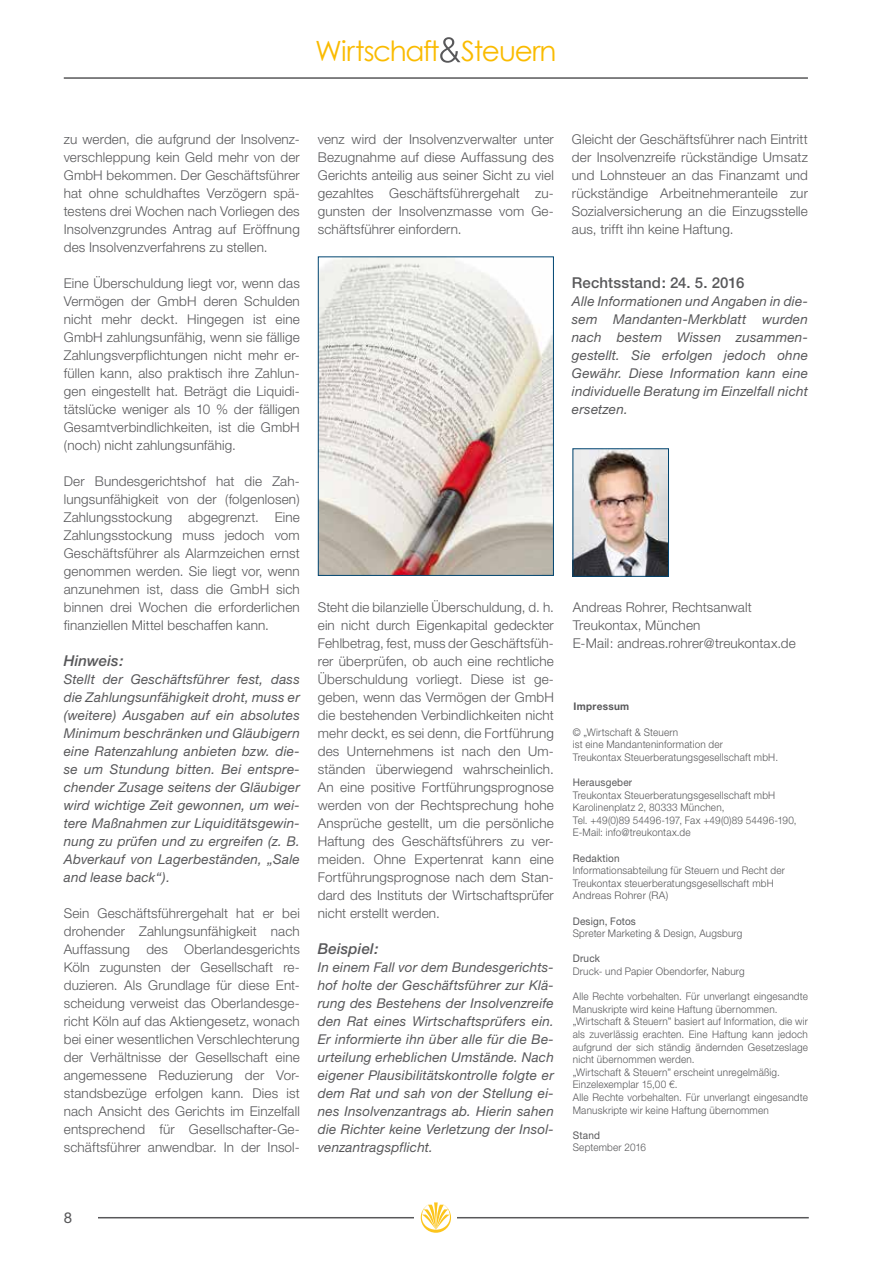
<style>
.page{position:relative;width:893px;height:1263px;background:#fff}
.page>*{position:absolute;margin:0;border:0;box-sizing:border-box;transform-origin:0 0}
.t1{font:27.9px "Century Gothic";letter-spacing:-.05em;color:#fabb00}
.t2{font:500 15px "Helvetica Neue";letter-spacing:.01em;color:#58585a}
.t3{font:italic 500 15px "Helvetica Neue";letter-spacing:.01em;color:#58585a}
.t4{font:15px "Helvetica Neue";color:#58585a}
.t5{font:300 13.5px/18px "Helvetica Neue";letter-spacing:.01em;color:#58585a;text-align:justify}
.t6{font:italic 13.5px/18px "Helvetica Neue";letter-spacing:.015em;color:#58585a;text-align:justify}
.t7{font:300 10.5px/12.6px "Helvetica Neue LT Pro";letter-spacing:.02em;color:#58585a;scale:.95 1}
.t8{font:10.5px "Helvetica Neue LT Pro";letter-spacing:.02em;color:#58585a;scale:.95 1}
.t9{font:700 10.5px "Helvetica Neue";letter-spacing:.03em;color:#58585a;scale:.95 1}
</style>
<div class="page">
<img style="left:320px;top:259px;width:232px;height:315px">
<div style="left:318px;top:257px;width:236px;height:319px;border:1px solid #004571"></div>
<img style="left:575px;top:451px;width:92px;height:123px">
<div style="left:573px;top:449px;width:96px;height:127px;border:1px solid #004571"></div>
<hr style="left:64px;top:77px;width:744px;height:2px;background:#58585a">
<hr style="left:65px;top:1217px;width:744px;height:1px;background:#58585a">
<div style="left:415px;top:1201px;width:42px;height:34px;background:#fff"></div>
<svg style="left:421px;top:1202px;width:30px;height:31px"></svg>
<div style="left:64px;top:1212px;width:34px;height:30px;background:#fff"></div>
<svg style="left:440px;top:37px;width:21px;height:26px"></svg>
<h1 class="t1" style="left:315px;top:32px;width:243px">Wirtschaft Steuern</h1>
<p class="t5" style="left:64px;top:130px;width:238px">zu werden, die aufgrund der Insolvenz&shy;verschleppung kein Geld mehr von der GmbH bekommen. Der Geschäftsführer hat ohne schuldhaftes Verzögern spä&shy;testens drei Wochen nach Vorliegen des Insolvenzgrundes Antrag auf Eröffnung des Insolvenzverfahrens zu stellen.</p>
<p class="t5" style="left:64px;top:274px;width:238px">Eine Überschuldung liegt vor, wenn das Vermögen der GmbH deren Schulden nicht mehr deckt. Hingegen ist eine GmbH zahlungsunfähig, wenn sie fällige Zahlungsverpflichtungen nicht mehr er&shy;füllen kann, also praktisch ihre Zahlun&shy;gen eingestellt hat. Beträgt die Liquidi&shy;tätslücke weniger als 10 % der fälligen Gesamtverbindlichkeiten, ist die GmbH (noch) nicht zahlungsunfähig.</p>
<p class="t5" style="left:64px;top:472px;width:238px">Der Bundesgerichtshof hat die Zah&shy;lungsunfähigkeit von der (folgenlosen)<br>Zahlungsstockung abgegrenzt. Eine Zahlungsstockung muss jedoch vom Geschäftsführer als Alarmzeichen ernst genommen werden. Sie liegt vor, wenn anzunehmen ist, dass die GmbH sich binnen drei Wochen die erforderlichen finanziellen Mittel beschaffen kann.</p>
<p class="t3" style="left:64px;top:652px;width:61px">Hinweis:</p>
<p class="t6" style="left:64px;top:670px;width:238px">Stellt der Geschäftsführer fest, dass die Zahlungsunfähigkeit droht, muss er (weitere) Ausgaben auf ein absolutes Minimum beschränken und Gläubigern eine Ratenzahlung anbieten bzw. die&shy;se um Stundung bitten. Bei entspre&shy;chender Zusage seitens der Gläubiger wird wichtige Zeit gewonnen, um wei&shy;tere Maßnahmen zur Liquiditätsgewin&shy;nung zu prüfen und zu ergreifen (z. B.<br>Abverkauf von Lagerbeständen, „Sale and lease back“).</p>
<p class="t5" style="left:64px;top:904px;width:238px">Sein Geschäftsführergehalt hat er bei drohender Zahlungsunfähigkeit nach Auffassung des Oberlandesgerichts Köln zugunsten der Gesellschaft re&shy;duzieren. Als Grundlage für diese Ent&shy;scheidung verweist das Oberlandesge&shy;richt Köln auf das Aktiengesetz, wonach bei einer wesentlichen Verschlechterung der Verhältnisse der Gesellschaft eine angemessene Reduzierung der Vor&shy;standsbezüge erfolgen kann. Dies ist nach Ansicht des Gerichts im Einzelfall entsprechend für Gesellschafter-Ge&shy;schäftsführer anwendbar. In der Insol-</p>
<p class="t5" style="left:318px;top:130px;width:238px">venz wird der Insolvenzverwalter unter Bezugnahme auf diese Auffassung des Gerichts anteilig aus seiner Sicht zu viel gezahltes Geschäftsführergehalt zu&shy;gunsten der Insolvenzmasse vom Ge&shy;schäftsführer einfordern.</p>
<p class="t5" style="left:572px;top:130px;width:238px">Gleicht der Geschäftsführer nach Eintritt der Insolvenzreife rückständige Umsatz und Lohnsteuer an das Finanzamt und rückständige Arbeitnehmeranteile zur Sozialversicherung an die Einzugsstelle aus, trifft ihn keine Haftung.</p>
<p class="t2" style="left:572px;top:274px;width:174px">Rechtsstand: 24. 5. 2016</p>
<p class="t6" style="left:572px;top:292px;width:238px">Alle Informationen und Angaben in die&shy;sem Mandanten-Merkblatt wurden nach bestem Wissen zusammen&shy;gestellt. Sie erfolgen jedoch ohne Gewähr. Diese Information kann eine individuelle Beratung im Einzelfall nicht ersetzen.</p>
<p class="t5" style="left:318px;top:598px;width:238px">Steht die bilanzielle Überschuldung, d. h. ein nicht durch Eigenkapital gedeckter Fehlbetrag, fest, muss der Geschäftsfüh&shy;rer überprüfen, ob auch eine rechtliche Überschuldung vorliegt. Diese ist ge&shy;geben, wenn das Vermögen der GmbH die bestehenden Verbindlichkeiten nicht mehr deckt, es sei denn, die Fortführung des Unternehmens ist nach den Um&shy;ständen überwiegend wahrscheinlich.<br>An eine positive Fortführungsprognose werden von der Rechtsprechung hohe Ansprüche gestellt, um die persönliche Haftung des Geschäftsführers zu ver&shy;meiden. Ohne Expertenrat kann eine Fortführungsprognose nach dem Stan&shy;dard des Instituts der Wirtschaftsprüfer nicht erstellt werden.</p>
<p class="t3" style="left:318px;top:940px;width:62px">Beispiel:</p>
<p class="t6" style="left:318px;top:958px;width:238px">In einem Fall vor dem Bundesgerichts&shy;hof holte der Geschäftsführer zur Klä&shy;rung des Bestehens der Insolvenzreife den Rat eines Wirtschaftsprüfers ein.<br>Er informierte ihn über alle für die Be&shy;urteilung erheblichen Umstände. Nach eigener Plausibilitätskontrolle folgte er dem Rat und sah von der Stellung ei&shy;nes Insolvenzantrags ab. Hierin sahen die Richter keine Verletzung der Insol&shy;venzantragspflicht.</p>
<p class="t5" style="left:573px;top:598px;width:225px;text-align:left">Andreas Rohrer, Rechtsanwalt<br>Treukontax, München<br>E-Mail: andreas.rohrer@treukontax.de</p>
<p class="t9" style="left:574px;top:700px;width:60px">Impressum</p>
<p class="t7" style="left:573px;top:725px;width:218px">© „Wirtschaft &amp; Steuern<br>ist eine Mandanteninformation der<br>Treukontax Steuerberatungsgesellschaft mbH.</p>
<p class="t8" style="left:573px;top:776px;width:64px">Herausgeber</p>
<p class="t7" style="left:573px;top:788px;width:237px">Treukontax Steuerberatungsgesellschaft mbH Karolinenplatz 2, 80333 München,<br>Tel. +49(0)89 54496-197, Fax +49(0)89 54496-190, E-Mail: info@treukontax.de</p>
<p class="t8" style="left:573px;top:851px;width:51px">Redaktion</p>
<p class="t7" style="left:573px;top:864px;width:225px">Informationsabteilung für Steuern und Recht der<br>Treukontax steuerberatungsgesellschaft mbH<br>Andreas Rohrer (RA)</p>
<p class="t8" style="left:573px;top:914px;width:68px">Design, Fotos</p>
<p class="t7" style="left:573px;top:927px;width:180px">Spreter Marketing &amp; Design, Augsburg</p>
<p class="t8" style="left:573px;top:952px;width:30px">Druck</p>
<p class="t7" style="left:573px;top:965px;width:182px">Druck- und Papier Obendorfer, Naburg</p>
<p class="t7" style="left:573px;top:990px;width:249px">Alle Rechte vorbehalten. Für unverlangt eingesandte Manuskripte wird keine Haftung übernommen. „Wirtschaft &amp; Steuern” basiert auf Information, die wir als zuverlässig erachten. Eine Haftung kann jedoch aufgrund der sich ständig ändernden Gesetzeslage nicht übernommen werden.<br>„Wirtschaft &amp; Steuern” erscheint unregelmäßig.<br>Einzelexemplar 15,00 €.<br>Alle Rechte vorbehalten. Für unverlangt eingesandte Manuskripte wir keine Haftung übernommen</p>
<p class="t8" style="left:573px;top:1129px;width:30px">Stand</p>
<p class="t7" style="left:573px;top:1141px;width:79px">September 2016</p>
<p class="t4" style="left:64px;top:1209px;width:10px">8</p>
</div>
